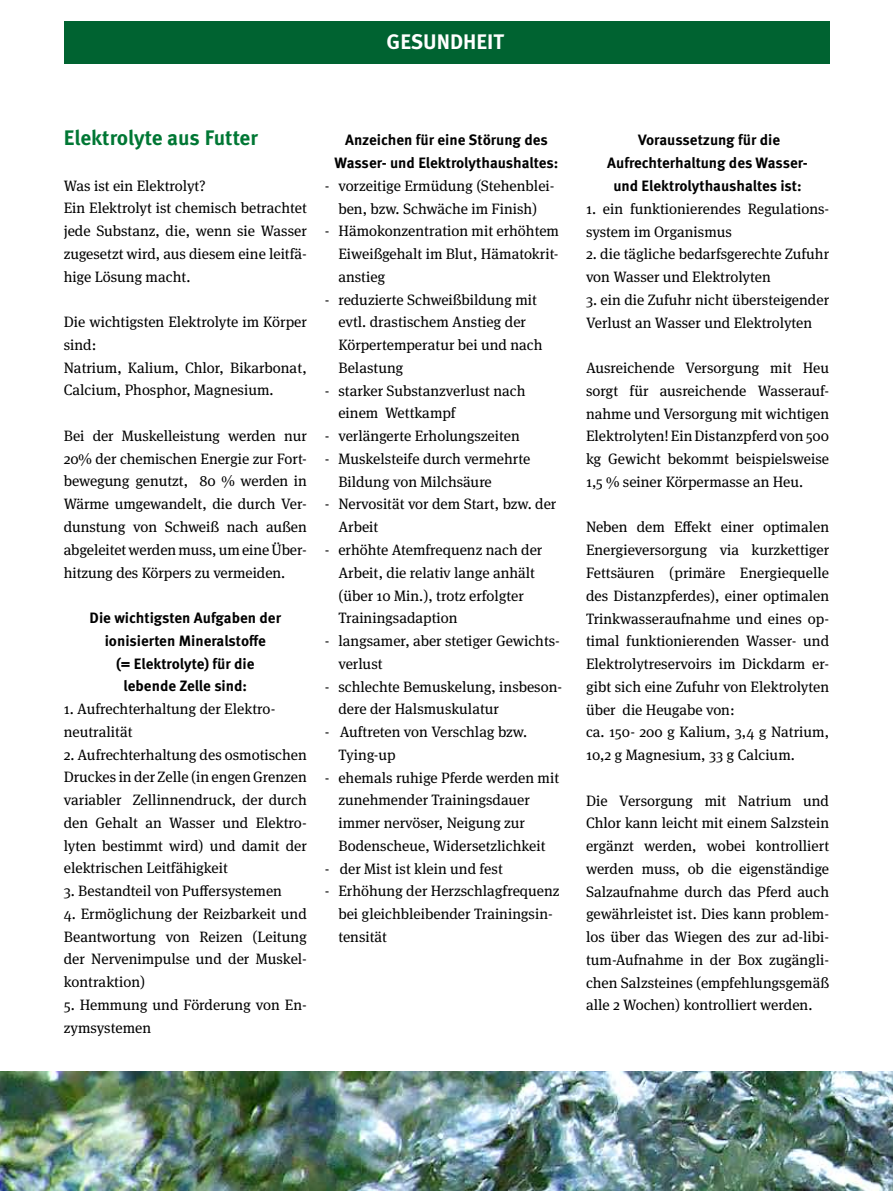
<style>
.page{position:relative;width:893px;height:1191px;background:#fff}
.page>*{position:absolute;margin:0;border:0;box-sizing:border-box;transform-origin:0 0}
.t1{font:700 21px "Meta Pro";color:#007734}
.t2{font:700 21px "Meta Pro";color:#fff}
.t3{font:15px/22.8px "Meta Serif OT";color:#000}
.t4{font:700 15px/22.8px "Meta Pro";color:#000;text-align:center}
</style>
<div class="page">
<img style="left:0;top:1071px;width:893px;height:120px">
<div style="left:64px;top:22px;width:765px;height:42px;background:#006331"></div>
<p class="t2" style="left:387px;top:28px;width:119px">GESUNDHEIT</p>
<p class="t1" style="left:64px;top:124px;width:196px">Elektrolyte aus Futter</p>
<p class="t3" style="left:64px;top:174px;width:245px">Was ist ein Elektrolyt?<br>Ein Elektrolyt ist chemisch betrachtet jede Substanz, die, wenn sie Wasser zugesetzt wird, aus diesem eine leitfä&shy;hige Lösung macht.</p>
<p class="t3" style="left:64px;top:311px;width:245px">Die wichtigsten Elektrolyte im Körper sind:<br>Natrium, Kalium, Chlor, Bikarbonat,<br>Calcium, Phosphor, Magnesium.</p>
<p class="t3" style="left:64px;top:425px;width:245px;text-align:justify">Bei der Muskelleistung werden nur 20% der chemischen Energie zur Fort&shy;bewegung genutzt, 80 % werden in Wärme umgewandelt, die durch Ver&shy;dunstung von Schweiß nach außen abgeleitet werden muss, um eine Über&shy;hitzung des Körpers zu vermeiden.</p>
<p class="t4" style="left:90px;top:606px;width:193px">Die wichtigsten Aufgaben der ionisierten Mineralstoffe<br>(= Elektrolyte) für die lebende Zelle sind:</p>
<p class="t3" style="left:64px;top:698px;width:213px">1. Aufrechterhaltung der Elektro&shy;neutralität</p>
<p class="t3" style="left:64px;top:743px;width:245px;text-align:justify">2. Aufrechterhaltung des osmotischen Druckes in der Zelle (in engen Grenzen variabler Zellinnendruck, der durch den Gehalt an Wasser und Elektro&shy;lyten bestimmt wird) und damit der elektrischen Leitfähigkeit</p>
<p class="t3" style="left:64px;top:880px;width:220px">3. Bestandteil von Puffersystemen</p>
<p class="t3" style="left:64px;top:902px;width:245px;text-align:justify">4. Ermöglichung der Reizbarkeit und Beantwortung von Reizen (Leitung der Nervenimpulse und der Muskel&shy;kontraktion)</p>
<p class="t3" style="left:64px;top:993px;width:245px">5. Hemmung und Förderung von En&shy;zymsystemen</p>
<p class="t4" style="left:335px;top:129px;width:225px">Anzeichen für eine Störung des<br>Wasser- und Elektrolythaushaltes:</p>
<p class="t3" style="left:325px;top:174px;width:231px;text-align:center">- vorzeitige Ermüdung (Stehenblei&shy;ben, bzw. Schwäche im Finish)</p>
<p class="t3" style="left:338px;top:220px;width:222px;text-align:justify;text-indent:-13px">- Hämokonzentration mit erhöhtem Eiweißgehalt im Blut, Hämatokrit&shy;anstieg</p>
<p class="t3" style="left:338px;top:288px;width:206px;text-indent:-13px">- reduzierte Schweißbildung mit evtl. drastischem Anstieg der<br>Körpertemperatur bei und nach<br>Belastung</p>
<p class="t3" style="left:338px;top:379px;width:189px;text-indent:-13px">- starker Substanzverlust nach einem Wettkampf</p>
<p class="t3" style="left:325px;top:425px;width:196px">- verlängerte Erholungszeiten</p>
<p class="t3" style="left:338px;top:448px;width:193px;text-indent:-13px">- Muskelsteife durch vermehrte<br>Bildung von Milchsäure</p>
<p class="t3" style="left:338px;top:493px;width:219px;text-indent:-13px">- Nervosität vor dem Start, bzw. der<br>Arbeit</p>
<p class="t3" style="left:338px;top:539px;width:205px;text-indent:-13px">- erhöhte Atemfrequenz nach der<br>Arbeit, die relativ lange anhält (über 10 Min.), trotz erfolgter<br>Trainingsadaption</p>
<p class="t3" style="left:338px;top:630px;width:223px;text-indent:-13px">- langsamer, aber stetiger Gewichts&shy;verlust</p>
<p class="t3" style="left:338px;top:675px;width:225px;text-indent:-13px">- schlechte Bemuskelung, insbeson&shy;dere der Halsmuskulatur</p>
<p class="t3" style="left:338px;top:721px;width:190px;text-indent:-13px">- Auftreten von Verschlag bzw.<br>Tying-up</p>
<p class="t3" style="left:338px;top:766px;width:222px;text-indent:-13px">- ehemals ruhige Pferde werden mit zunehmender Trainingsdauer immer nervöser, Neigung zur<br>Bodenscheue, Widersetzlichkeit</p>
<p class="t3" style="left:325px;top:857px;width:179px">- der Mist ist klein und fest</p>
<p class="t3" style="left:338px;top:880px;width:223px;text-indent:-13px">- Erhöhung der Herzschlagfrequenz bei gleichbleibender Trainingsin&shy;tensität</p>
<p class="t4" style="left:607px;top:129px;width:202px">Voraussetzung für die<br>Aufrechterhaltung des Wasser&shy;und Elektrolythaushaltes ist:</p>
<p class="t3" style="left:586px;top:197px;width:245px">1. ein funktionierendes Regulations&shy;system im Organismus</p>
<p class="t3" style="left:586px;top:243px;width:245px">2. die tägliche bedarfsgerechte Zufuhr von Wasser und Elektrolyten</p>
<p class="t3" style="left:586px;top:288px;width:245px">3. ein die Zufuhr nicht übersteigender<br>Verlust an Wasser und Elektrolyten</p>
<p class="t3" style="left:586px;top:357px;width:245px;text-align:justify">Ausreichende Versorgung mit Heu sorgt für ausreichende Wasserauf&shy;nahme und Versorgung mit wichtigen Elektrolyten! Ein Distanzpferd von 500 kg Gewicht bekommt beispielsweise 1,5 % seiner Körpermasse an Heu.</p>
<p class="t3" style="left:586px;top:516px;width:245px">Neben dem Effekt einer optimalen Energieversorgung via kurzkettiger Fettsäuren (primäre Energiequelle des Distanzpferdes), einer optimalen Trinkwasseraufnahme und eines op&shy;timal funktionierenden Wasser- und Elektrolytreservoirs im Dickdarm er&shy;gibt sich eine Zufuhr von Elektrolyten über die Heugabe von:<br>ca. 150- 200 g Kalium, 3,4 g Natrium, 10,2 g Magnesium, 33 g Calcium.</p>
<p class="t3" style="left:586px;top:789px;width:245px;text-align:justify">Die Versorgung mit Natrium und Chlor kann leicht mit einem Salzstein ergänzt werden, wobei kontrolliert werden muss, ob die eigenständige Salzaufnahme durch das Pferd auch gewährleistet ist. Dies kann problem&shy;los über das Wiegen des zur ad-libi&shy;tum-Aufnahme in der Box zugängli&shy;chen Salzsteines (empfehlungsgemäß alle 2 Wochen) kontrolliert werden.</p>
</div>
